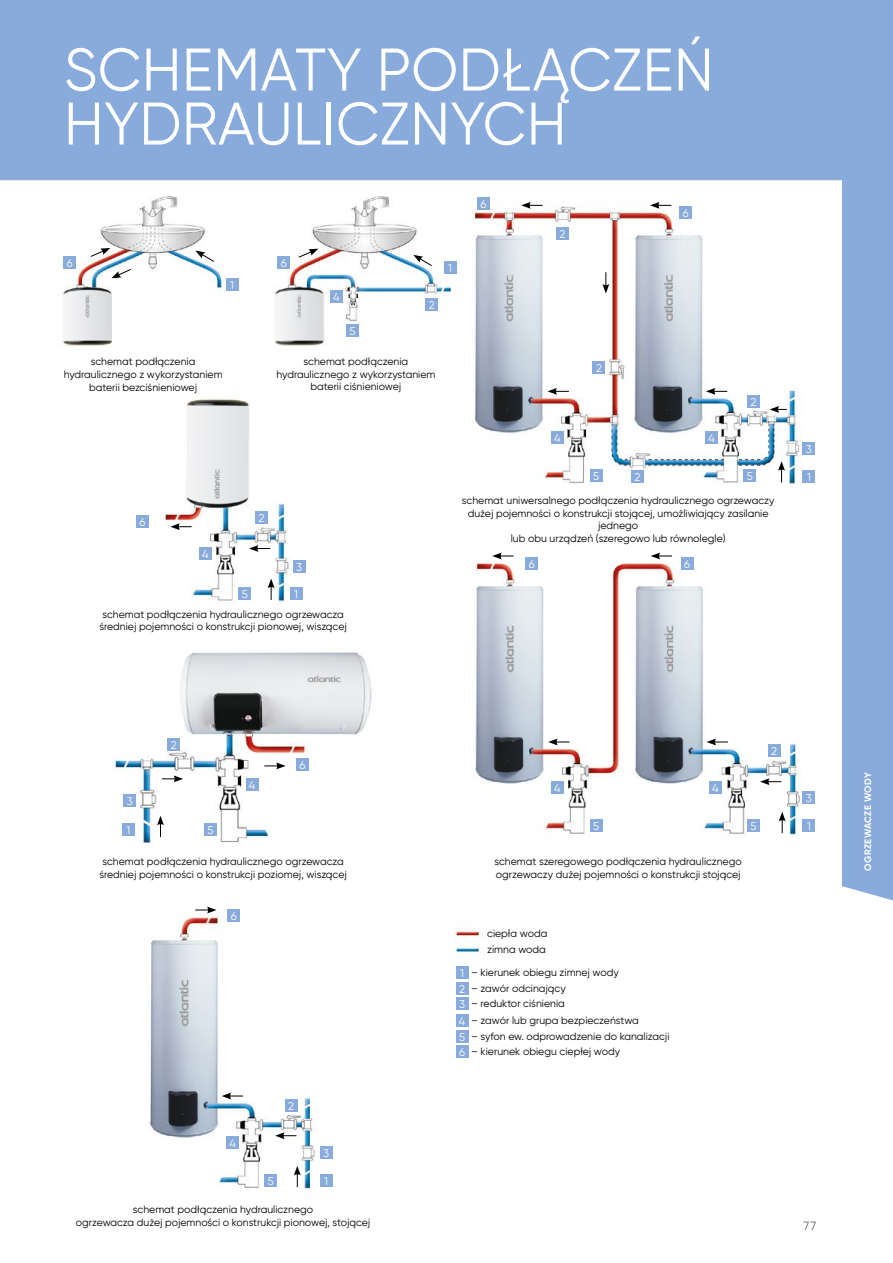
<style>
.page{position:relative;width:893px;height:1263px;background:#fff}
.page>*{position:absolute;margin:0;border:0;box-sizing:border-box;transform-origin:0 0}
.t1{font:60px/54px "Gilroy";letter-spacing:.01em;color:#fff}
.t2{font:12px "Gilroy";color:#646363}
.t3{font:11.25px "Gilroy";color:#fff}
.t4{font:10.5px/12.6px "Gilroy";color:#000}
.t5{font:700 9.3px "Gilroy";letter-spacing:.04em;color:#fff}
.s1{font-size:11.25px;color:#fff}
</style>
<div class="page">
<img style="left:0;top:0;width:842px;height:1192px">
<div style="left:456px;top:966px;width:12px;height:13px;background:#89abdb"></div>
<div style="left:456px;top:982px;width:12px;height:13px;background:#89abdb"></div>
<div style="left:456px;top:997px;width:12px;height:13px;background:#89abdb"></div>
<div style="left:456px;top:1014px;width:12px;height:13px;background:#89abdb"></div>
<div style="left:456px;top:1030px;width:12px;height:13px;background:#89abdb"></div>
<div style="left:456px;top:1045px;width:12px;height:13px;background:#89abdb"></div>
<div style="left:63px;top:256px;width:13px;height:13px;background:#89abdb"></div>
<div style="left:277px;top:256px;width:13px;height:13px;background:#89abdb"></div>
<div style="left:679px;top:206px;width:13px;height:13px;background:#89abdb"></div>
<div style="left:477px;top:197px;width:13px;height:12px;background:#89abdb"></div>
<div style="left:226px;top:278px;width:12px;height:13px;background:#89abdb"></div>
<div style="left:444px;top:262px;width:12px;height:12px;background:#89abdb"></div>
<div style="left:425px;top:298px;width:13px;height:12px;background:#89abdb"></div>
<div style="left:556px;top:227px;width:13px;height:13px;background:#89abdb"></div>
<div style="left:593px;top:361px;width:12px;height:13px;background:#89abdb"></div>
<div style="left:551px;top:431px;width:13px;height:13px;background:#89abdb"></div>
<div style="left:346px;top:324px;width:13px;height:13px;background:#89abdb"></div>
<svg style="left:195px;top:251px;width:20px;height:11px"></svg>
<svg style="left:111px;top:268px;width:21px;height:10px"></svg>
<svg style="left:90px;top:248px;width:20px;height:9px"></svg>
<svg style="left:298px;top:249px;width:20px;height:9px"></svg>
<svg style="left:413px;top:255px;width:20px;height:12px"></svg>
<div style="left:330px;top:290px;width:13px;height:12px;background:#89abdb"></div>
<div style="left:802px;top:470px;width:13px;height:13px;background:#89abdb"></div>
<div style="left:802px;top:442px;width:13px;height:13px;background:#89abdb"></div>
<div style="left:747px;top:395px;width:13px;height:13px;background:#89abdb"></div>
<div style="left:631px;top:470px;width:13px;height:13px;background:#89abdb"></div>
<div style="left:705px;top:431px;width:13px;height:13px;background:#89abdb"></div>
<div style="left:743px;top:469px;width:13px;height:13px;background:#89abdb"></div>
<div style="left:590px;top:469px;width:12px;height:13px;background:#89abdb"></div>
<svg style="left:706px;top:388px;width:21px;height:7px"></svg>
<svg style="left:650px;top:202px;width:21px;height:7px"></svg>
<svg style="left:548px;top:388px;width:21px;height:7px"></svg>
<svg style="left:521px;top:202px;width:21px;height:7px"></svg>
<svg style="left:770px;top:406px;width:17px;height:7px"></svg>
<svg style="left:778px;top:461px;width:7px;height:21px"></svg>
<svg style="left:602px;top:272px;width:7px;height:22px"></svg>
<div style="left:136px;top:515px;width:13px;height:13px;background:#89abdb"></div>
<div style="left:290px;top:587px;width:12px;height:13px;background:#89abdb"></div>
<div style="left:293px;top:560px;width:12px;height:13px;background:#89abdb"></div>
<div style="left:255px;top:511px;width:13px;height:13px;background:#89abdb"></div>
<div style="left:199px;top:548px;width:13px;height:12px;background:#89abdb"></div>
<div style="left:238px;top:587px;width:13px;height:13px;background:#89abdb"></div>
<svg style="left:170px;top:523px;width:22px;height:7px"></svg>
<svg style="left:249px;top:545px;width:21px;height:7px"></svg>
<svg style="left:268px;top:579px;width:7px;height:21px"></svg>
<div style="left:122px;top:823px;width:13px;height:13px;background:#89abdb"></div>
<div style="left:123px;top:794px;width:13px;height:12px;background:#89abdb"></div>
<div style="left:168px;top:738px;width:12px;height:12px;background:#89abdb"></div>
<div style="left:246px;top:778px;width:13px;height:13px;background:#89abdb"></div>
<div style="left:204px;top:823px;width:13px;height:13px;background:#89abdb"></div>
<svg style="left:162px;top:775px;width:21px;height:7px"></svg>
<svg style="left:157px;top:816px;width:7px;height:21px"></svg>
<svg style="left:264px;top:762px;width:22px;height:7px"></svg>
<div style="left:296px;top:758px;width:13px;height:13px;background:#89abdb"></div>
<div style="left:227px;top:909px;width:13px;height:13px;background:#89abdb"></div>
<div style="left:320px;top:1174px;width:12px;height:13px;background:#89abdb"></div>
<div style="left:320px;top:1146px;width:12px;height:13px;background:#89abdb"></div>
<div style="left:285px;top:1099px;width:13px;height:13px;background:#89abdb"></div>
<div style="left:226px;top:1136px;width:13px;height:13px;background:#89abdb"></div>
<div style="left:264px;top:1174px;width:13px;height:13px;background:#89abdb"></div>
<svg style="left:222px;top:1092px;width:21px;height:7px"></svg>
<svg style="left:195px;top:906px;width:22px;height:7px"></svg>
<svg style="left:275px;top:1132px;width:21px;height:7px"></svg>
<svg style="left:294px;top:1166px;width:7px;height:21px"></svg>
<div style="left:525px;top:557px;width:13px;height:13px;background:#89abdb"></div>
<div style="left:681px;top:557px;width:12px;height:13px;background:#89abdb"></div>
<div style="left:802px;top:819px;width:13px;height:13px;background:#89abdb"></div>
<div style="left:802px;top:791px;width:13px;height:13px;background:#89abdb"></div>
<div style="left:768px;top:744px;width:12px;height:13px;background:#89abdb"></div>
<div style="left:709px;top:781px;width:13px;height:13px;background:#89abdb"></div>
<div style="left:551px;top:781px;width:13px;height:13px;background:#89abdb"></div>
<div style="left:747px;top:819px;width:13px;height:13px;background:#89abdb"></div>
<div style="left:590px;top:819px;width:12px;height:13px;background:#89abdb"></div>
<svg style="left:651px;top:552px;width:21px;height:7px"></svg>
<svg style="left:492px;top:552px;width:22px;height:7px"></svg>
<svg style="left:707px;top:738px;width:21px;height:7px"></svg>
<svg style="left:548px;top:738px;width:21px;height:7px"></svg>
<svg style="left:760px;top:778px;width:21px;height:7px"></svg>
<svg style="left:779px;top:812px;width:7px;height:21px"></svg>
<div style="left:842px;top:0;width:51px;height:901px;background:#89abdb"></div>
<h1 class="t1" style="left:64px;top:42px;width:651px">SCHEMATY PODŁĄCZEŃ<br>HYDRAULICZNYCH</h1>
<p class="t3" style="left:67px;top:257px;width:7px">6</p>
<p class="t3" style="left:281px;top:257px;width:7px">6</p>
<p class="t3" style="left:230px;top:278px;width:5px">1</p>
<p class="t4" style="left:64px;top:355px;width:160px;text-align:center">schemat podłączenia hydraulicznego z wykorzystaniem baterii bezciśnieniowej</p>
<p class="t3" style="left:333px;top:290px;width:8px">4</p>
<p class="t3" style="left:349px;top:325px;width:8px">5</p>
<p class="t3" style="left:429px;top:298px;width:7px">2</p>
<p class="t4" style="left:276px;top:355px;width:160px;text-align:center">schemat podłączenia hydraulicznego z wykorzystaniem baterii ciśnieniowej</p>
<p class="t3" style="left:139px;top:515px;width:7px">6</p>
<p class="t3" style="left:202px;top:548px;width:8px">4</p>
<p class="t3" style="left:258px;top:511px;width:7px">2</p>
<p class="t3" style="left:242px;top:587px;width:8px">5</p>
<p class="t3" style="left:296px;top:560px;width:7px">3</p>
<p class="t3" style="left:294px;top:587px;width:5px">1</p>
<p class="t4" style="left:99px;top:607px;width:249px">schemat podłączenia hydraulicznego ogrzewacza średniej pojemności o konstrukcji pionowej, wiszącej</p>
<p class="t3" style="left:448px;top:262px;width:5px">1</p>
<p class="t3" style="left:480px;top:197px;width:7px">6</p>
<p class="t3" style="left:559px;top:227px;width:7px">2</p>
<p class="t3" style="left:683px;top:206px;width:7px">6</p>
<p class="t3" style="left:554px;top:431px;width:8px">4</p>
<p class="t3" style="left:596px;top:361px;width:7px">2</p>
<p class="t3" style="left:708px;top:431px;width:8px">4</p>
<p class="t3" style="left:750px;top:395px;width:7px">2</p>
<p class="t3" style="left:593px;top:469px;width:8px">5</p>
<p class="t3" style="left:747px;top:469px;width:8px">5</p>
<p class="t3" style="left:634px;top:470px;width:7px">2</p>
<p class="t4" style="left:462px;top:494px;width:314px;text-align:center">schemat uniwersalnego podłączenia hydraulicznego ogrzewaczy dużej pojemności o konstrukcji stojącej, umożliwiający zasilanie jednego<br>lub obu urządzeń (szeregowo lub równolegle)</p>
<p class="t3" style="left:529px;top:557px;width:7px">6</p>
<p class="t3" style="left:684px;top:557px;width:7px">6</p>
<p class="t3" style="left:806px;top:442px;width:7px">3</p>
<p class="t3" style="left:807px;top:470px;width:5px">1</p>
<p class="t3" style="left:127px;top:794px;width:7px">3</p>
<p class="t3" style="left:127px;top:823px;width:5px">1</p>
<p class="t3" style="left:171px;top:738px;width:7px">2</p>
<p class="t3" style="left:207px;top:823px;width:8px">5</p>
<p class="t3" style="left:249px;top:778px;width:8px">4</p>
<p class="t3" style="left:300px;top:758px;width:7px">6</p>
<p class="t4" style="left:99px;top:855px;width:249px">schemat podłączenia hydraulicznego ogrzewacza średniej pojemności o konstrukcji poziomej, wiszącej</p>
<p class="t3" style="left:231px;top:909px;width:7px">6</p>
<p class="t3" style="left:229px;top:1136px;width:8px">4</p>
<p class="t3" style="left:288px;top:1099px;width:7px">2</p>
<p class="t3" style="left:268px;top:1174px;width:8px">5</p>
<p class="t3" style="left:323px;top:1147px;width:7px">3</p>
<p class="t3" style="left:324px;top:1174px;width:5px">1</p>
<p class="t4" style="left:76px;top:1203px;width:296px;text-align:center">schemat podłączenia hydraulicznego<br>ogrzewacza dużej pojemności o konstrukcji pionowej, stojącej</p>
<p class="t3" style="left:554px;top:781px;width:8px">4</p>
<p class="t3" style="left:712px;top:781px;width:8px">4</p>
<p class="t3" style="left:593px;top:819px;width:8px">5</p>
<p class="t3" style="left:751px;top:819px;width:8px">5</p>
<p class="t4" style="left:495px;top:855px;width:249px">schemat szeregowego podłączenia hydraulicznego ogrzewaczy dużej pojemności o konstrukcji stojącej</p>
<p class="t3" style="left:771px;top:744px;width:7px">2</p>
<p class="t4" style="left:487px;top:924px;width:62px;line-height:16.5px">ciepła woda zimna woda</p>
<p class="t4" style="left:459px;top:964px;width:161px;line-height:16.5px"><span class="s1">1</span> – kierunek obiegu zimnej wody<br><span class="s1">2</span> – zawór odcinający</p>
<p class="t4" style="left:459px;top:995px;width:212px;line-height:16.5px"><span class="s1">3</span> – reduktor ciśnienia<br><span class="s1">4</span> – zawór lub grupa bezpieczeństwa<br><span class="s1">5</span> – syfon ew. odprowadzenie do kanalizacji</p>
<p class="t4" style="left:459px;top:1045px;width:163px"><span class="s1">6</span> – kierunek obiegu ciepłej wody</p>
<p class="t3" style="left:806px;top:792px;width:7px">3</p>
<p class="t3" style="left:807px;top:819px;width:5px">1</p>
<p class="t2" style="left:803px;top:1218px;width:14px">77</p>
<p class="t5" style="left:862px;top:871px;width:100px;rotate:-90deg">OGRZEWACZE WODY</p>
</div>
